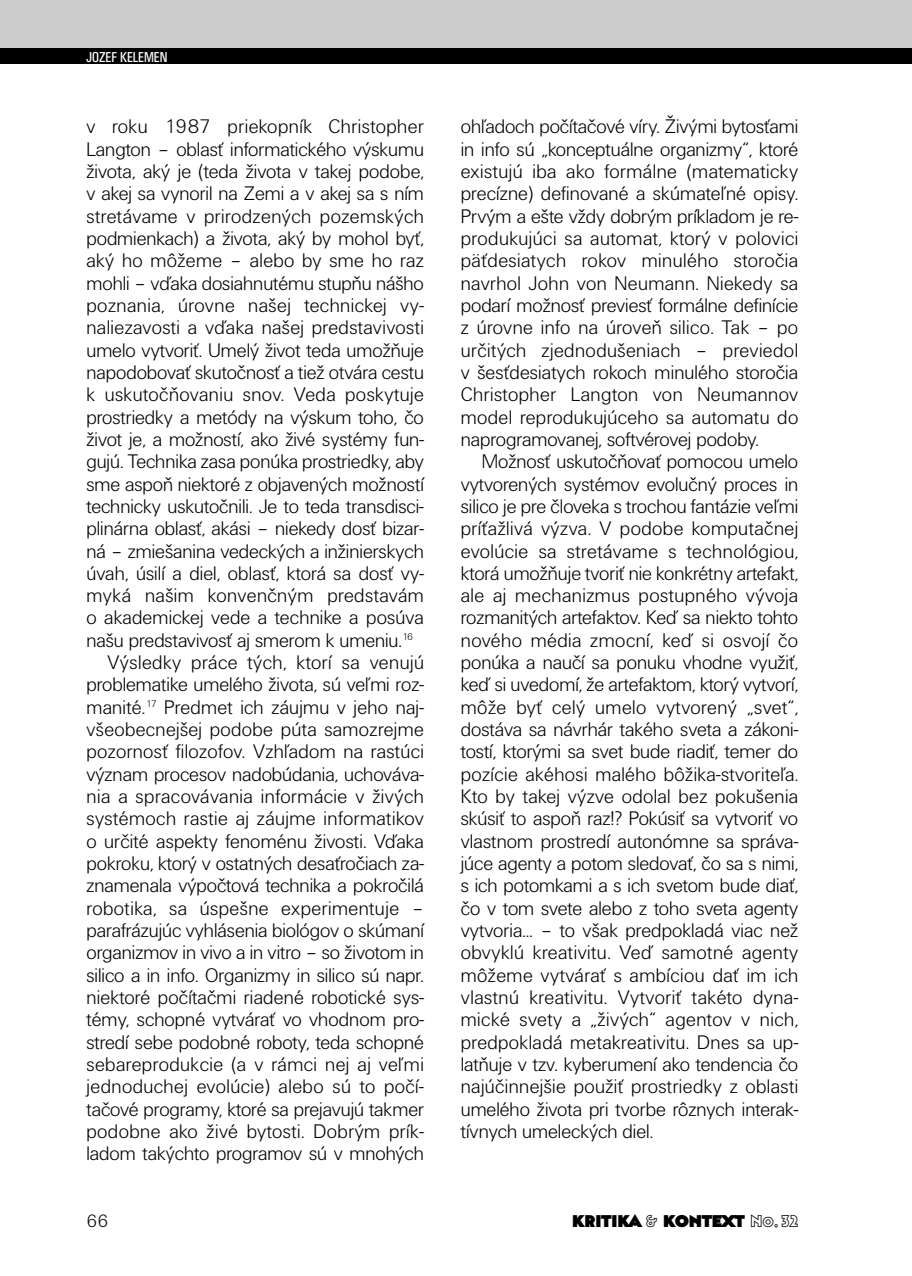
<style>
.page{position:relative;width:912px;height:1276px;background:#fff}
.page>*{position:absolute;margin:0;border:0;box-sizing:border-box;transform-origin:0 0}
.t1{font:300 20.4px/22.4px "Unitus DCE";color:#000;text-align:justify}
.t2{font:300 20.4px "Unitus DCE";letter-spacing:.025em;color:#000}
.t3{font:300 20.4px "Unitus DCE";letter-spacing:.02em;color:#000}
.t4{font:300 18.6px "Unitus DCE";color:#000}
.t5{font:16.8px "Bahnhof Ultra";color:#000}
.t6{font:condensed 14.8px "Unitus TCE";color:#fff}
.s1{font-family:"Bahnhof Outline"}
</style>
<div class="page">
<svg style="left:0;top:0;width:912px;height:64px;background:#989898"></svg>
<p class="t6" style="left:86px;top:51px;width:83px">JOZEF KELEMEN</p>
<p class="t2" style="left:86px;top:119px;width:339px">v roku 1987 priekopník Christopher</p>
<p class="t1" style="left:86px;top:139px;width:339px">Langton – oblasť informatického výskumu</p>
<p class="t1" style="left:86px;top:162px;width:339px">života, aký je (teda života v takej podobe,</p>
<p class="t1" style="left:86px;top:184px;width:339px">v akej sa vynoril na Zemi a v akej sa s ním</p>
<p class="t2" style="left:86px;top:208px;width:339px">stretávame v prirodzených pozemských</p>
<p class="t1" style="left:86px;top:229px;width:339px">podmienkach) a života, aký by mohol byť,</p>
<p class="t3" style="left:86px;top:253px;width:339px">aký ho môžeme – alebo by sme ho raz</p>
<p class="t1" style="left:86px;top:273px;width:339px">mohli – vďaka dosiahnutému stupňu nášho</p>
<p class="t2" style="left:86px;top:297px;width:339px">poznania, úrovne našej technickej vy-</p>
<p class="t3" style="left:86px;top:320px;width:339px">naliezavosti a vďaka našej predstavivosti</p>
<p class="t1" style="left:86px;top:340px;width:339px">umelo vytvoriť. Umelý život teda umožňuje</p>
<p class="t1" style="left:86px;top:362px;width:339px">napodobovať skutočnosť a tiež otvára cestu</p>
<p class="t2" style="left:86px;top:387px;width:339px">k uskutočňovaniu snov. Veda poskytuje</p>
<p class="t1" style="left:86px;top:407px;width:339px">prostriedky a metódy na výskum toho, čo</p>
<p class="t1" style="left:86px;top:429px;width:339px">život je, a možností, ako živé systémy fun-</p>
<p class="t1" style="left:86px;top:452px;width:339px">gujú. Technika zasa ponúka prostriedky, aby</p>
<p class="t1" style="left:86px;top:474px;width:339px">sme aspoň niektoré z objavených možností</p>
<p class="t1" style="left:86px;top:496px;width:339px">technicky uskutočnili. Je to teda transdisci-</p>
<p class="t1" style="left:86px;top:519px;width:339px">plinárna oblasť, akási – niekedy dosť bizar-</p>
<p class="t1" style="left:86px;top:541px;width:339px">ná – zmiešanina vedeckých a inžinierskych</p>
<p class="t1" style="left:86px;top:563px;width:339px">úvah, úsilí a diel, oblasť, ktorá sa dosť vy-</p>
<p class="t2" style="left:86px;top:588px;width:339px">myká našim konvenčným predstavám</p>
<p class="t1" style="left:86px;top:608px;width:339px">o akademickej vede a technike a posúva</p>
<p class="t1" style="left:86px;top:630px;width:328px">našu predstavivosť aj smerom k umeniu.<sup>16</sup></p>
<p class="t2" style="left:108px;top:655px;width:318px">Výsledky práce tých, ktorí sa venujú</p>
<p class="t1" style="left:86px;top:675px;width:339px">problematike umelého života, sú veľmi roz-</p>
<p class="t1" style="left:86px;top:697px;width:339px">manité.<sup>17</sup> Predmet ich záujmu v jeho naj-</p>
<p class="t3" style="left:86px;top:722px;width:339px">všeobecnejšej podobe púta samozrejme</p>
<p class="t1" style="left:86px;top:742px;width:339px">pozornosť filozofov. Vzhľadom na rastúci</p>
<p class="t1" style="left:86px;top:764px;width:339px">význam procesov nadobúdania, uchováva-</p>
<p class="t2" style="left:86px;top:789px;width:339px">nia a spracovávania informácie v živých</p>
<p class="t2" style="left:86px;top:811px;width:339px">systémoch rastie aj záujme informatikov</p>
<p class="t1" style="left:86px;top:831px;width:339px">o určité aspekty fenoménu živosti. Vďaka</p>
<p class="t1" style="left:86px;top:853px;width:339px">pokroku, ktorý v ostatných desaťročiach za-</p>
<p class="t1" style="left:86px;top:876px;width:339px">znamenala výpočtová technika a pokročilá</p>
<p class="t2" style="left:86px;top:900px;width:339px">robotika, sa úspešne experimentuje –</p>
<p class="t1" style="left:86px;top:920px;width:339px">parafrázujúc vyhlásenia biológov o skúmaní</p>
<p class="t1" style="left:86px;top:943px;width:339px">organizmov in vivo a in vitro – so životom in</p>
<p class="t1" style="left:86px;top:965px;width:339px">silico a in info. Organizmy in silico sú napr.</p>
<p class="t1" style="left:86px;top:987px;width:339px">niektoré počítačmi riadené robotické sys-</p>
<p class="t1" style="left:86px;top:1010px;width:339px">témy, schopné vytvárať vo vhodnom pro-</p>
<p class="t1" style="left:86px;top:1032px;width:339px">stredí sebe podobné roboty, teda schopné</p>
<p class="t2" style="left:86px;top:1056px;width:339px">sebareprodukcie (a v rámci nej aj veľmi</p>
<p class="t2" style="left:86px;top:1079px;width:339px">jednoduchej evolúcie) alebo sú to počí-</p>
<p class="t1" style="left:86px;top:1099px;width:339px">tačové programy, ktoré sa prejavujú takmer</p>
<p class="t2" style="left:86px;top:1123px;width:339px">podobne ako živé bytosti. Dobrým prík-</p>
<p class="t1" style="left:86px;top:1144px;width:339px">ladom takýchto programov sú v mnohých</p>
<p class="t1" style="left:461px;top:117px;width:339px">ohľadoch počítačové víry. Živými bytosťami in info sú „konceptuálne organizmy“, ktoré existujú iba ako formálne (matematicky precízne) definované a skúmateľné opisy.<br>Prvým a ešte vždy dobrým príkladom je re&shy;produkujúci sa automat, ktorý v polovici päťdesiatych rokov minulého storočia navrhol John von Neumann. Niekedy sa podarí možnosť previesť formálne definície z úrovne info na úroveň silico. Tak – po určitých zjednodušeniach – previedol v šesťdesiatych rokoch minulého storočia Christopher Langton von Neumannov model reprodukujúceho sa automatu do naprogramovanej, softvérovej podoby.</p>
<p class="t1" style="left:461px;top:452px;width:339px;text-indent:21px">Možnosť uskutočňovať pomocou umelo vytvorených systémov evolučný proces in silico je pre človeka s trochou fantázie veľmi príťažlivá výzva. V podobe komputačnej evolúcie sa stretávame s technológiou, ktorá umožňuje tvoriť nie konkrétny artefakt, ale aj mechanizmus postupného vývoja rozmanitých artefaktov. Keď sa niekto tohto nového média zmocní, keď si osvojí čo ponúka a naučí sa ponuku vhodne využiť, keď si uvedomí, že artefaktom, ktorý vytvorí, môže byť celý umelo vytvorený „svet“, dostáva sa návrhár takého sveta a zákoni&shy;tostí, ktorými sa svet bude riadiť, temer do pozície akéhosi malého bôžika-stvoriteľa.<br>Kto by takej výzve odolal bez pokušenia skúsiť to aspoň raz!? Pokúsiť sa vytvoriť vo vlastnom prostredí autonómne sa správa&shy;júce agenty a potom sledovať, čo sa s nimi, s ich potomkami a s ich svetom bude diať, čo v tom svete alebo z toho sveta agenty vytvoria… – to však predpokladá viac než obvyklú kreativitu. Veď samotné agenty môžeme vytvárať s ambíciou dať im ich vlastnú kreativitu. Vytvoriť takéto dyna&shy;mické svety a „živých“ agentov v nich, predpokladá metakreativitu. Dnes sa up&shy;latňuje v tzv. kyberumení ako tendencia čo najúčinnejšie použiť prostriedky z oblasti umelého života pri tvorbe rôznych interak&shy;tívnych umeleckých diel.</p>
<p class="t4" style="left:86px;top:1214px;width:24px">66</p>
<p class="t5" style="left:572px;top:1212px;width:227px">KRITIKA <span class="s1">&amp;</span> KONTEXT <span class="s1">No.32</span></p>
</div>
